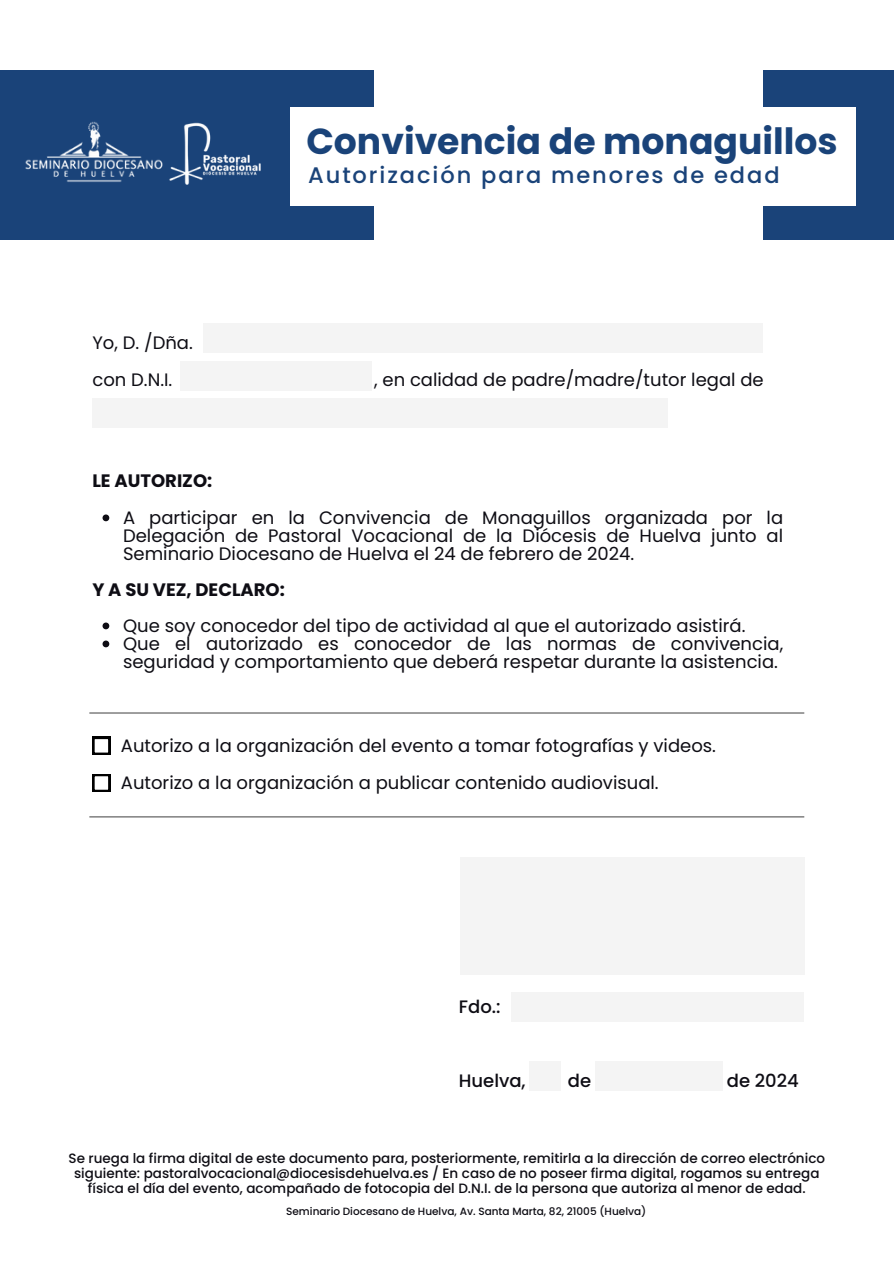
<style>
.page{position:relative;width:894px;height:1264px;background:#fff}
.page>*{position:absolute;margin:0;border:0;box-sizing:border-box;transform-origin:0 0}
.t1{font:700 36.15px "Poppins";color:#1a4379}
.t2{font:500 22.5px "Poppins";letter-spacing:.085em;color:#1a4379}
.t3{font:18px/18px "Poppins";color:#0e0d14}
.t4{font:700 18px "Poppins";color:#0e0d14}
.t5{font:500 18px "Poppins";color:#0e0d14}
.t6{font:500 13.5px/14.7px "Poppins";color:#0e0d14;text-align:center}
.t7{font:500 10.5px "Poppins";color:#0e0d14}
</style>
<div class="page">
<div style="left:0;top:70px;width:374px;height:169px;background:#1a4379"></div>
<div style="left:203px;top:323px;width:560px;height:30px;background:#f4f4f4"></div>
<svg style="left:92px;top:737px;width:18px;height:17px"></svg>
<svg style="left:92px;top:774px;width:18px;height:18px"></svg>
<hr style="left:89px;top:816px;width:715px;height:1px;background:#545454">
<hr style="left:89px;top:712px;width:715px;height:1px;background:#545454">
<img style="left:169px;top:122px;width:92px;height:63px">
<img style="left:25px;top:121px;width:138px;height:61px">
<div style="left:763px;top:70px;width:130px;height:169px;background:#1a4379"></div>
<div style="left:290px;top:107px;width:565px;height:98px;background:#fff"></div>
<svg style="left:102px;top:514px;width:7px;height:7px"></svg>
<svg style="left:102px;top:622px;width:7px;height:7px"></svg>
<svg style="left:102px;top:640px;width:7px;height:7px"></svg>
<div style="left:180px;top:360px;width:191px;height:30px;background:#f4f4f4"></div>
<div style="left:92px;top:398px;width:575px;height:30px;background:#f4f4f4"></div>
<div style="left:459px;top:856px;width:345px;height:118px;background:#f4f4f4"></div>
<div style="left:511px;top:991px;width:293px;height:30px;background:#f4f4f4"></div>
<div style="left:529px;top:1061px;width:32px;height:30px;background:#f4f4f4"></div>
<div style="left:595px;top:1061px;width:127px;height:30px;background:#f4f4f4"></div>
<h2 class="t3" style="left:92px;top:324px;width:102px;line-height:37.2px">Yo, D. /Dña. con D.N.I.</h2>
<p class="t1" style="left:306px;top:116px;width:532px">Convivencia de monaguillos</p>
<h1 class="t2" style="left:308px;top:159px;width:473px">Autorización para menores de edad</h1>
<h2 class="t3" style="left:374px;top:371px;width:391px">, en calidad de padre/madre/tutor legal de</h2>
<h5 class="t4" style="left:92px;top:468px;width:121px">LE AUTORIZO:</h5>
<h3 class="t3" style="left:123px;top:508px;width:661px;text-align:justify">A participar en la Convivencia de Monaguillos organizada por la Delegación de Pastoral Vocacional de la Diócesis de Huelva junto al Seminario Diocesano de Huelva el 24 de febrero de 2024.</h3>
<h5 class="t4" style="left:92px;top:576px;width:194px">Y A SU VEZ, DECLARO:</h5>
<h3 class="t3" style="left:123px;top:616px;width:624px">Que soy conocedor del tipo de actividad al que el autorizado asistirá.</h3>
<h5 class="t3" style="left:123px;top:634px;width:661px">Que el autorizado es conocedor de las normas de convivencia, seguridad y comportamiento que deberá respetar durante la asistencia.</h5>
<h5 class="t3" style="left:121px;top:727px;width:596px;line-height:37.2px">Autorizo a la organización del evento a tomar fotografías y videos.<br>Autorizo a la organización a publicar contenido audiovisual.</h5>
<h5 class="t5" style="left:458px;top:993px;width:43px">Fdo.:</h5>
<h4 class="t5" style="left:458px;top:1068px;width:68px">Huelva,</h4>
<h4 class="t5" style="left:567px;top:1068px;width:25px">de</h4>
<h4 class="t5" style="left:726px;top:1068px;width:73px">de 2024</h4>
<h4 class="t6" style="left:69px;top:1151px;width:757px">Se ruega la firma digital de este documento para, posteriormente, remitirla a la dirección de correo electrónico siguiente: pastoralvocacional@diocesisdehuelva.es / En caso de no poseer firma digital, rogamos su entrega física el día del evento, acompañado de fotocopia del D.N.I. de la persona que autoriza al menor de edad.</h4>
<h6 class="t7" style="left:286px;top:1203px;width:362px">Seminario Diocesano de Huelva, Av. Santa Marta, 82, 21005 (Huelva)</h6>
</div>
